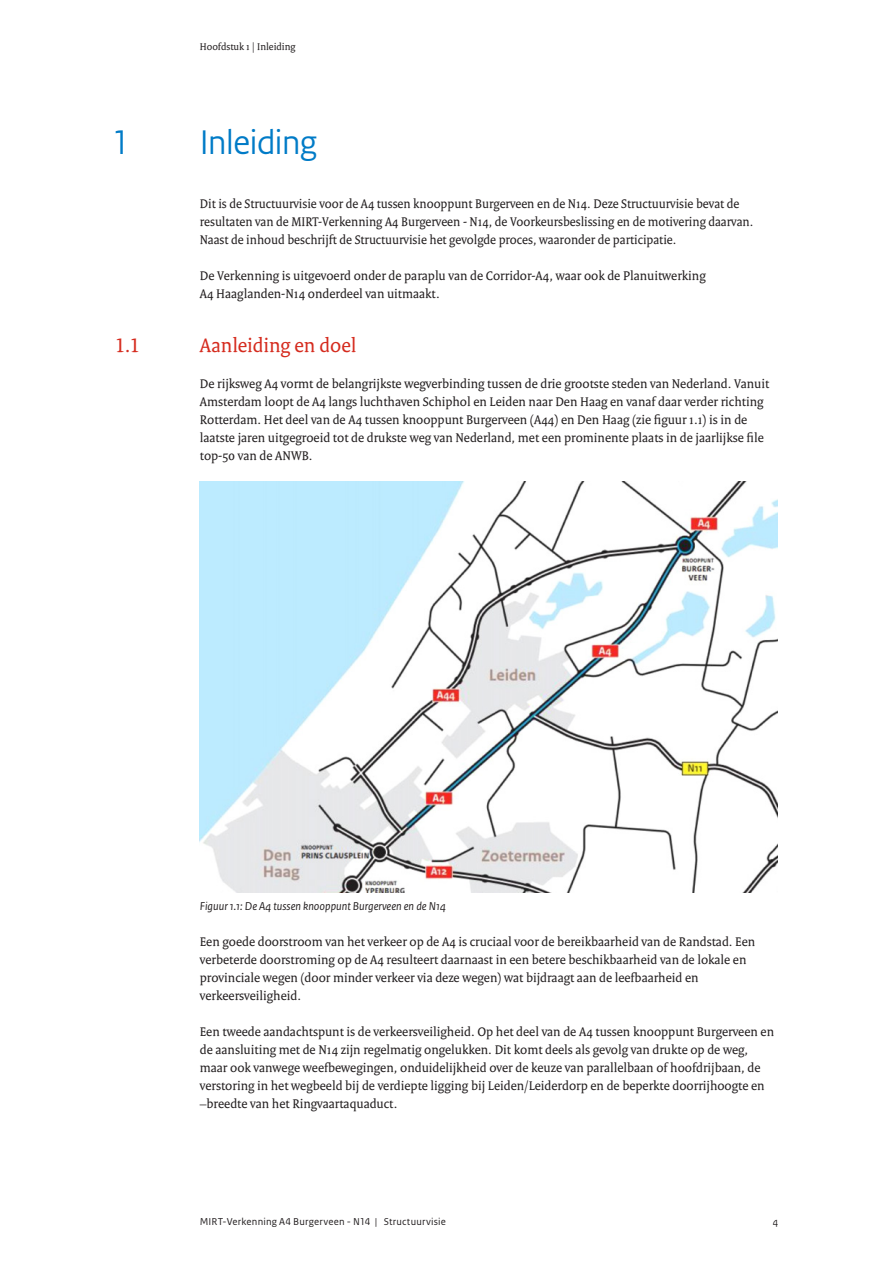
<style>
.page{position:relative;width:893px;height:1263px;background:#fff}
.page>*{position:absolute;margin:0;border:0;box-sizing:border-box;transform-origin:0 0}
._03_RO_Titel_Hoofdst{font:36px "Rijksoverheid Sans Heading";letter-spacing:-.01em;color:#007bc7}
._07_RO_Paragraafkop{font:21px "Rijksoverheid Serif";letter-spacing:-.005em;color:#d52b1e}
._06_RO_Broodtekst{font:13.5px/18px "Rijksoverheid Serif";color:#231f20}
.t1{font:italic 12px "Rijksoverheid Sans Text";color:#231f20}
.t2{font:10.5px "Rijksoverheid Sans Text";letter-spacing:.015em;color:#231f20}
.t3{font:10.5px "Rijksoverheid Serif";color:#231f20}
</style>
<div class="page">
<img style="left:200px;top:482px;width:577px;height:410px">
<p class="t3" style="left:200px;top:41px;width:97px">Hoofdstuk 1 | Inleiding</p>
<p class="_03_RO_Titel_Hoofdst" style="left:115px;top:122px;width:13px">1</p>
<p class="_03_RO_Titel_Hoofdst" style="left:200px;top:122px;width:119px">Inleiding</p>
<p class="_06_RO_Broodtekst" style="left:200px;top:195px;width:555px">Dit is de Structuurvisie voor de A4 tussen knooppunt Burgerveen en de N14. Deze Structuurvisie bevat de resultaten van de MIRT-Verkenning A4 Burgerveen - N14, de Voorkeursbeslissing en de motivering daarvan.<br>Naast de inhoud beschrijft de Structuurvisie het gevolgde proces, waaronder de participatie.</p>
<p class="_06_RO_Broodtekst" style="left:200px;top:267px;width:507px">De Verkenning is uitgevoerd onder de paraplu van de Corridor-A4, waar ook de Planuitwerking<br>A4 Haaglanden-N14 onderdeel van uitmaakt.</p>
<h3 class="_07_RO_Paragraafkop" style="left:115px;top:333px;width:27px">1.1</h3>
<h3 class="_07_RO_Paragraafkop" style="left:200px;top:333px;width:158px">Aanleiding en doel</h3>
<p class="_06_RO_Broodtekst" style="left:200px;top:375px;width:571px">De rijksweg A4 vormt de belangrijkste wegverbinding tussen de drie grootste steden van Nederland. Vanuit Amsterdam loopt de A4 langs luchthaven Schiphol en Leiden naar Den Haag en vanaf daar verder richting Rotterdam. Het deel van de A4 tussen knooppunt Burgerveen (A44) en Den Haag (zie figuur 1.1) is in de laatste jaren uitgegroeid tot de drukste weg van Nederland, met een prominente plaats in de jaarlijkse file top-50 van de ANWB.</p>
<p class="t1" style="left:200px;top:899px;width:247px">Figuur 1.1: De A4 tussen knooppunt Burgerveen en de N14</p>
<p class="_06_RO_Broodtekst" style="left:200px;top:933px;width:557px">Een goede doorstroom van het verkeer op de A4 is cruciaal voor de bereikbaarheid van de Randstad. Een verbeterde doorstroming op de A4 resulteert daarnaast in een betere beschikbaarheid van de lokale en provinciale wegen (door minder verkeer via deze wegen) wat bijdraagt aan de leefbaarheid en verkeersveiligheid.</p>
<p class="_06_RO_Broodtekst" style="left:200px;top:1023px;width:576px">Een tweede aandachtspunt is de verkeersveiligheid. Op het deel van de A4 tussen knooppunt Burgerveen en de aansluiting met de N14 zijn regelmatig ongelukken. Dit komt deels als gevolg van drukte op de weg, maar ook vanwege weefbewegingen, onduidelijkheid over de keuze van parallelbaan of hoofdrijbaan, de verstoring in het wegbeeld bij de verdiepte ligging bij Leiden/Leiderdorp en de beperkte doorrijhoogte en –breedte van het Ringvaartaquaduct.</p>
<p class="t2" style="left:200px;top:1215px;width:248px">MIRT-Verkenning A4 Burgerveen - N14 | Structuurvisie</p>
<p class="t2" style="left:773px;top:1215px;width:7px">4</p>
</div>
